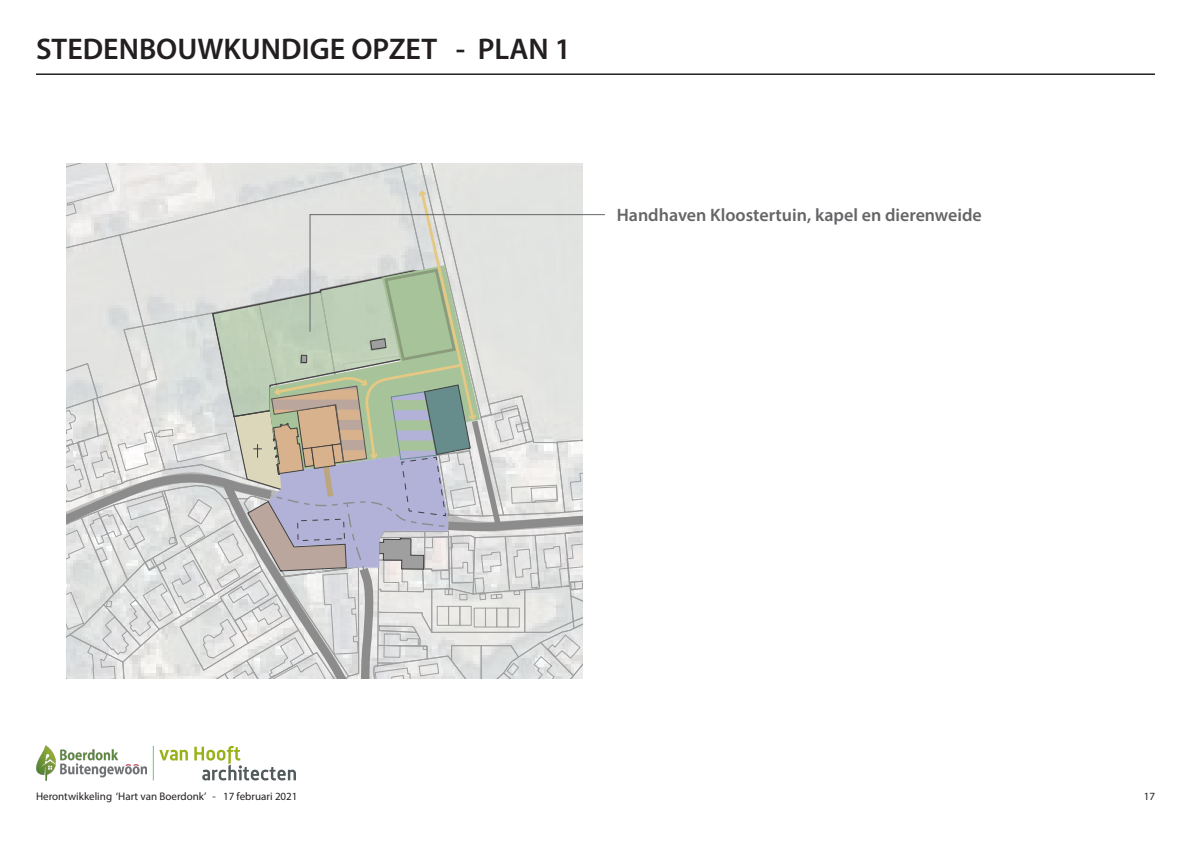
<style>
.page{position:relative;width:1191px;height:842px;background:#fff}
.page>*{position:absolute;margin:0;border:0;box-sizing:border-box;transform-origin:0 0}
.t1{font:600 30px "Myriad Pro";color:#231f20}
.t2{font:600 18px "Myriad Pro";color:#656568}
.t3{font:11px "Myriad Pro";color:#231f20}
</style>
<div class="page">
<hr style="left:36px;top:73px;width:1119px;height:2px;background:#231f20">
<svg style="left:159px;top:750px;width:29px;height:11px"></svg>
<svg style="left:194px;top:746px;width:102px;height:34px"></svg>
<img style="left:36px;top:746px;width:111px;height:34px">
<hr style="left:153px;top:746px;width:1px;height:34px;background:#40ae49">
<svg style="left:66px;top:163px;width:539px;height:516px;background:#d4d6d2"></svg>
<p class="t1" style="left:36px;top:29px;width:536px">STEDENBOUWKUNDIGE OPZET - PLAN 1</p>
<p class="t2" style="left:617px;top:203px;width:366px">Handhaven Kloostertuin, kapel en dierenweide</p>
<p class="t3" style="left:36px;top:789px;width:263px">Herontwikkeling ‘Hart van Boerdonk’ - 17 februari 2021</p>
<p class="t3" style="left:1143px;top:789px;width:13px">17</p>
</div>
